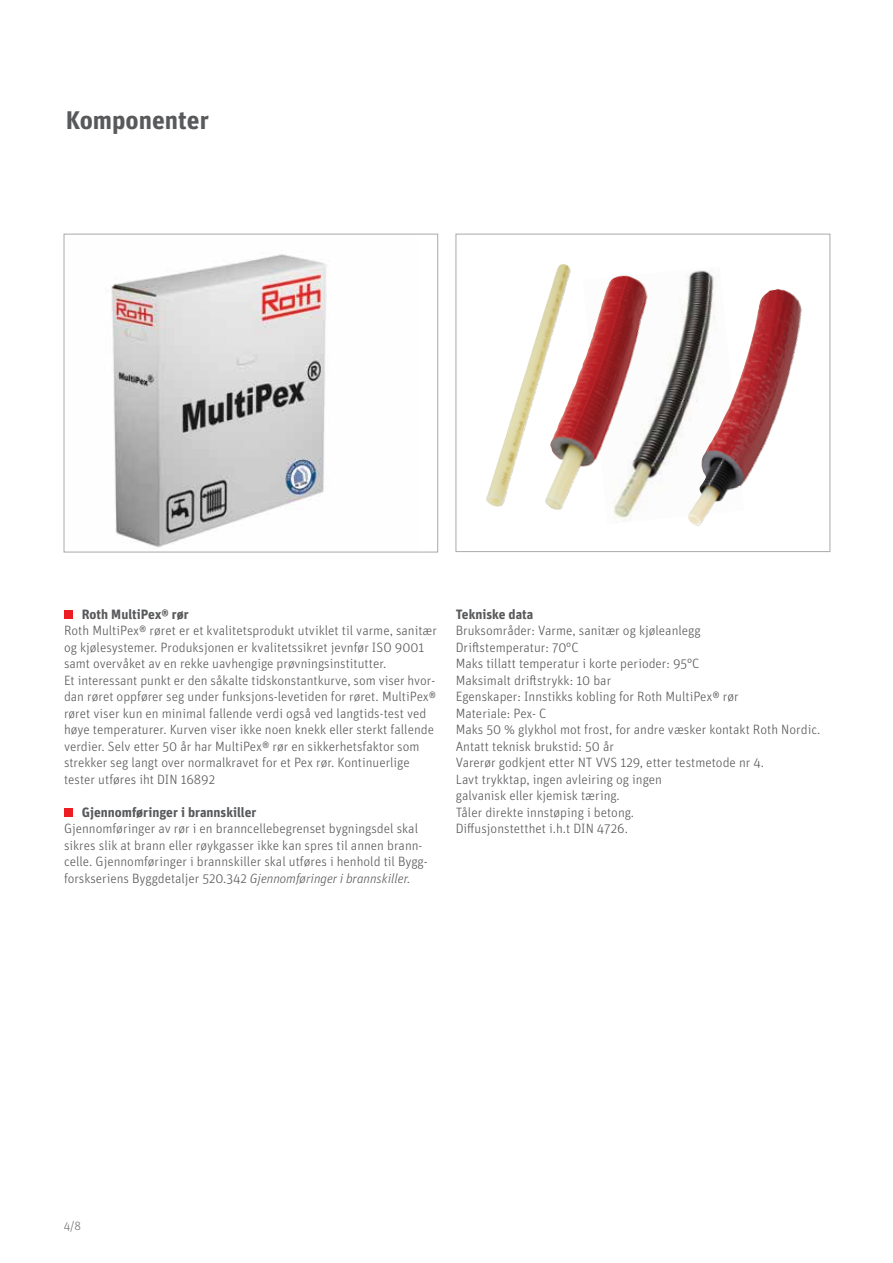
<style>
.page{position:relative;width:893px;height:1263px;background:#fff}
.page>*{position:absolute;margin:0;border:0;box-sizing:border-box;transform-origin:0 0}
.t1{font:700 25.5px "Unit OT";color:#58595b}
.t2{font:300 13.5px/16.5px "Unit OT";color:#58595b}
.t3{font:700 13.5px "Unit OT";color:#58595b}
.t4{font:300 12px "Unit OT";color:#6d6e71}
.s1{font-style:italic}
</style>
<div class="page">
<img style="left:111px;top:254px;width:216px;height:294px">
<div style="left:64px;top:234px;width:374px;height:318px;border:1px solid #a7a9ac"></div>
<div style="left:456px;top:234px;width:374px;height:318px;border:1px solid #a7a9ac"></div>
<img style="left:613px;top:270px;width:101px;height:251px">
<img style="left:686px;top:289px;width:116px;height:237px">
<img style="left:486px;top:264px;width:85px;height:243px">
<img style="left:544px;top:275px;width:104px;height:236px">
<div style="left:64px;top:610px;width:9px;height:9px;background:#ed1d24"></div>
<div style="left:64px;top:808px;width:9px;height:9px;background:#ed1d24"></div>
<h1 class="t1" style="left:66px;top:103px;width:145px">Komponenter</h1>
<p class="t3" style="left:82px;top:605px;width:108px">Roth MultiPex® rør</p>
<p class="t2" style="left:64px;top:622px;width:375px">Roth MultiPex® røret er et kvalitetsprodukt utviklet til varme, sanitær og kjølesystemer. Produksjonen er kvalitetssikret jevnfør ISO 9001 samt overvåket av en rekke uavhengige prøvningsinstitutter.<br>Et interessant punkt er den såkalte tidskonstantkurve, som viser hvor&shy;dan røret oppfører seg under funksjons-levetiden for røret. MultiPex® røret viser kun en minimal fallende verdi også ved langtids-test ved høye temperaturer. Kurven viser ikke noen knekk eller sterkt fallende verdier. Selv etter 50 år har MultiPex® rør en sikkerhetsfaktor som strekker seg langt over normalkravet for et Pex rør. Kontinuerlige tester utføres iht DIN 16892</p>
<p class="t3" style="left:82px;top:803px;width:176px">Gjennomføringer i brannskiller</p>
<p class="t2" style="left:64px;top:820px;width:365px">Gjennomføringer av rør i en branncellebegrenset bygningsdel skal sikres slik at brann eller røykgasser ikke kan spres til annen brann&shy;celle. Gjennomføringer i brannskiller skal utføres i henhold til Bygg&shy;forskseriens Byggdetaljer 520.342 <span class="s1">Gjennomføringer i brannskiller.</span></p>
<p class="t3" style="left:456px;top:605px;width:79px">Tekniske data</p>
<p class="t2" style="left:456px;top:622px;width:366px">Bruksområder: Varme, sanitær og kjøleanlegg<br>Driftstemperatur: 70°C<br>Maks tillatt temperatur i korte perioder: 95°C<br>Maksimalt driftstrykk: 10 bar<br>Egenskaper: Innstikks kobling for Roth MultiPex® rør<br>Materiale: Pex- C<br>Maks 50 % glykhol mot frost, for andre væsker kontakt Roth Nordic.<br>Antatt teknisk brukstid: 50 år<br>Varerør godkjent etter NT VVS 129, etter testmetode nr 4.<br>Lavt trykktap, ingen avleiring og ingen<br>galvanisk eller kjemisk tæring.<br>Tåler direkte innstøping i betong.<br>Diffusjonstetthet i.h.t DIN 4726.</p>
<p class="t4" style="left:64px;top:1219px;width:19px">4/8</p>
</div>
